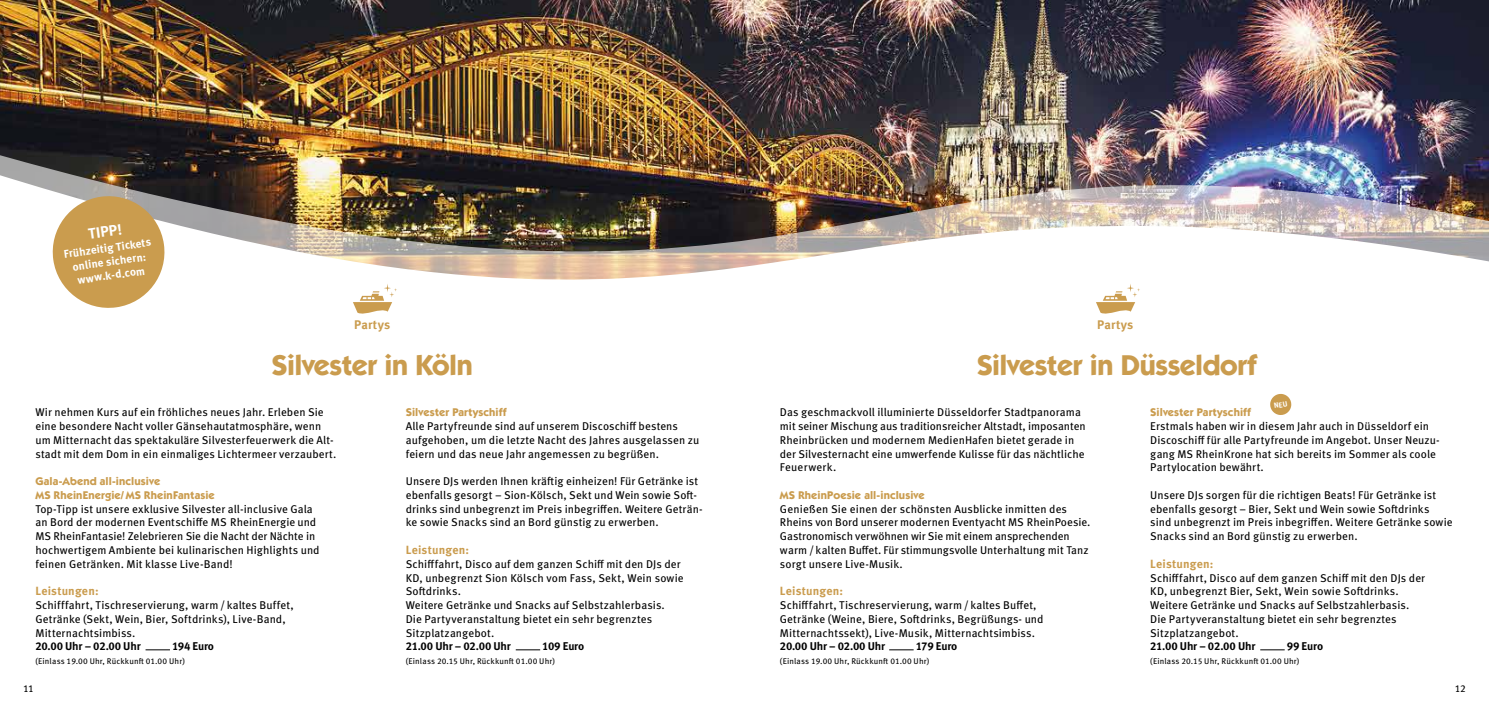
<style>
.page{position:relative;width:1489px;height:709px;background:#fff}
.page>*{position:absolute;margin:0;border:0;box-sizing:border-box;transform-origin:0 0}
.t1{font:700 28.75px "ITC Kabel Std";letter-spacing:-.015em;color:#ca9c4e}
.t2{font:700 15px "Meta OT";color:#fff}
.t3{font:700 12.5px "Meta OT";letter-spacing:.01em;color:#ca9c4e}
.t4{font:700 11.88px "Meta OT";letter-spacing:.02em;color:#ca9c4e}
.t5{font:11.25px/13.8px "Meta OT";letter-spacing:.005em;color:#000}
.t6{font:700 11.25px/13.8px "ITC Kabel Std";letter-spacing:.01em;color:#ca9c4e}
.t7{font:700 11.25px "Meta OT";letter-spacing:-.015em;color:#000}
.t8{font:700 11.25px/13.8px "Meta OT";color:#fff;text-align:center}
.t9{font:10px "Meta OT";color:#000}
.t10{font:8.25px "Meta OT";letter-spacing:.02em;color:#000}
</style>
<div class="page">
<img style="left:0;top:0;width:1488px;height:119px">
<img style="left:0;top:124px;width:1488px;height:527px">
<svg style="left:1260px;top:649px;width:24px;height:1px"></svg>
<svg style="left:145px;top:649px;width:25px;height:1px"></svg>
<svg style="left:889px;top:649px;width:24px;height:1px"></svg>
<svg style="left:515px;top:649px;width:25px;height:1px"></svg>
<svg style="left:49px;top:192px;width:119px;height:119px"></svg>
<svg style="left:353px;top:283px;width:44px;height:33px"></svg>
<svg style="left:1095px;top:283px;width:44px;height:33px"></svg>
<svg style="left:1269px;top:393px;width:22px;height:23px"></svg>
<h2 class="t2" style="left:87px;top:224px;width:35px;rotate:-8deg">TIPP!</h2>
<p class="t8" style="left:63px;top:247px;width:89px;rotate:-8deg">Frühzeitig Tickets online sichern: www.k-d.com</p>
<p class="t3" style="left:354px;top:317px;width:38px">Partys</p>
<p class="t3" style="left:1097px;top:317px;width:38px">Partys</p>
<h1 class="t1" style="left:271px;top:348px;width:203px">Silvester in Köln</h1>
<h1 class="t1" style="left:976px;top:348px;width:281px">Silvester in Düsseldorf</h1>
<p class="t5" style="left:35px;top:406px;width:302px">Wir nehmen Kurs auf ein fröhliches neues Jahr. Erleben Sie eine besondere Nacht voller Gänsehautatmosphäre, wenn um Mitternacht das spektakuläre Silvesterfeuerwerk die Alt&shy;stadt mit dem Dom in ein einmaliges Lichtermeer verzaubert.</p>
<p class="t6" style="left:35px;top:474px;width:181px">Gala-Abend all-inclusive<br>MS RheinEnergie/ MS RheinFantasie</p>
<p class="t5" style="left:35px;top:502px;width:286px">Top-Tipp ist unsere exklusive Silvester all-inclusive Gala an Bord der modernen Eventschiffe MS RheinEnergie und MS RheinFantasie! Zelebrieren Sie die Nacht der Nächte in hochwertigem Ambiente bei kulinarischen Highlights und feinen Getränken. Mit klasse Live-Band!</p>
<p class="t4" style="left:35px;top:583px;width:65px">Leistungen:</p>
<p class="t5" style="left:35px;top:598px;width:260px">Schifffahrt, Tischreservierung, warm / kaltes Buffet,<br>Getränke (Sekt, Wein, Bier, Softdrinks), Live-Band,<br>Mitternachtsimbiss.</p>
<p class="t7" style="left:35px;top:639px;width:107px">20.00 Uhr – 02.00 Uhr</p>
<p class="t7" style="left:172px;top:639px;width:43px">194 Euro</p>
<p class="t10" style="left:35px;top:656px;width:151px">(Einlass 19.00 Uhr, Rückkunft 01.00 Uhr)</p>
<p class="t6" style="left:406px;top:405px;width:102px">Silvester Partyschiff</p>
<p class="t5" style="left:406px;top:419px;width:295px">Alle Partyfreunde sind auf unserem Discoschiff bestens aufgehoben, um die letzte Nacht des Jahres ausgelassen zu feiern und das neue Jahr angemessen zu begrüßen.</p>
<p class="t5" style="left:406px;top:474px;width:297px">Unsere DJs werden Ihnen kräftig einheizen! Für Getränke ist ebenfalls gesorgt – Sion-Kölsch, Sekt und Wein sowie Soft&shy;drinks sind unbegrenzt im Preis inbegriffen. Weitere Geträn&shy;ke sowie Snacks sind an Bord günstig zu erwerben.</p>
<p class="t4" style="left:406px;top:542px;width:65px">Leistungen:</p>
<p class="t5" style="left:406px;top:557px;width:279px">Schifffahrt, Disco auf dem ganzen Schiff mit den DJs der KD, unbegrenzt Sion Kölsch vom Fass, Sekt, Wein sowie Softdrinks.<br>Weitere Getränke und Snacks auf Selbstzahlerbasis.<br>Die Partyveranstaltung bietet ein sehr begrenztes Sitzplatzangebot.</p>
<p class="t7" style="left:406px;top:639px;width:107px">21.00 Uhr – 02.00 Uhr</p>
<p class="t7" style="left:542px;top:639px;width:44px">109 Euro</p>
<p class="t10" style="left:406px;top:656px;width:151px">(Einlass 20.15 Uhr, Rückkunft 01.00 Uhr)</p>
<p class="t5" style="left:780px;top:406px;width:307px">Das geschmackvoll illuminierte Düsseldorfer Stadtpanorama mit seiner Mischung aus traditionsreicher Altstadt, imposanten Rheinbrücken und modernem MedienHafen bietet gerade in der Silvesternacht eine umwerfende Kulisse für das nächtliche Feuerwerk.</p>
<p class="t6" style="left:780px;top:488px;width:146px">MS RheinPoesie all-inclusive</p>
<p class="t5" style="left:780px;top:502px;width:312px">Genießen Sie einen der schönsten Ausblicke inmitten des Rheins von Bord unserer modernen Eventyacht MS RheinPoesie.<br>Gastronomisch verwöhnen wir Sie mit einem ansprechenden warm / kalten Buffet. Für stimmungsvolle Unterhaltung mit Tanz sorgt unsere Live-Musik.</p>
<p class="t4" style="left:780px;top:583px;width:65px">Leistungen:</p>
<p class="t5" style="left:780px;top:598px;width:265px">Schifffahrt, Tischreservierung, warm / kaltes Buffet,<br>Getränke (Weine, Biere, Softdrinks, Begrüßungs- und<br>Mitternachtssekt), Live-Musik, Mitternachtsimbiss.</p>
<p class="t7" style="left:780px;top:639px;width:107px">20.00 Uhr – 02.00 Uhr</p>
<p class="t7" style="left:915px;top:639px;width:43px">179 Euro</p>
<p class="t10" style="left:780px;top:656px;width:151px">(Einlass 19.00 Uhr, Rückkunft 01.00 Uhr)</p>
<p class="t6" style="left:1150px;top:405px;width:102px">Silvester Partyschiff</p>
<p class="t5" style="left:1150px;top:419px;width:291px">Erstmals haben wir in diesem Jahr auch in Düsseldorf ein Discoschiff für alle Partyfreunde im Angebot. Unser Neuzu&shy;gang MS RheinKrone hat sich bereits im Sommer als coole Partylocation bewährt.</p>
<p class="t5" style="left:1150px;top:488px;width:304px">Unsere DJs sorgen für die richtigen Beats! Für Getränke ist ebenfalls gesorgt – Bier, Sekt und Wein sowie Softdrinks sind unbegrenzt im Preis inbegriffen. Weitere Getränke sowie Snacks sind an Bord günstig zu erwerben.</p>
<p class="t4" style="left:1150px;top:556px;width:65px">Leistungen:</p>
<p class="t5" style="left:1150px;top:571px;width:276px">Schifffahrt, Disco auf dem ganzen Schiff mit den DJs der KD, unbegrenzt Bier, Sekt, Wein sowie Softdrinks.<br>Weitere Getränke und Snacks auf Selbstzahlerbasis.<br>Die Partyveranstaltung bietet ein sehr begrenztes Sitzplatzangebot.</p>
<p class="t7" style="left:1150px;top:639px;width:107px">21.00 Uhr – 02.00 Uhr</p>
<p class="t7" style="left:1286px;top:639px;width:38px">99 Euro</p>
<p class="t10" style="left:1150px;top:656px;width:151px">(Einlass 20.15 Uhr, Rückkunft 01.00 Uhr)</p>
<p class="t9" style="left:23px;top:682px;width:12px">11</p>
<p class="t9" style="left:1454px;top:682px;width:13px">12</p>
</div>
